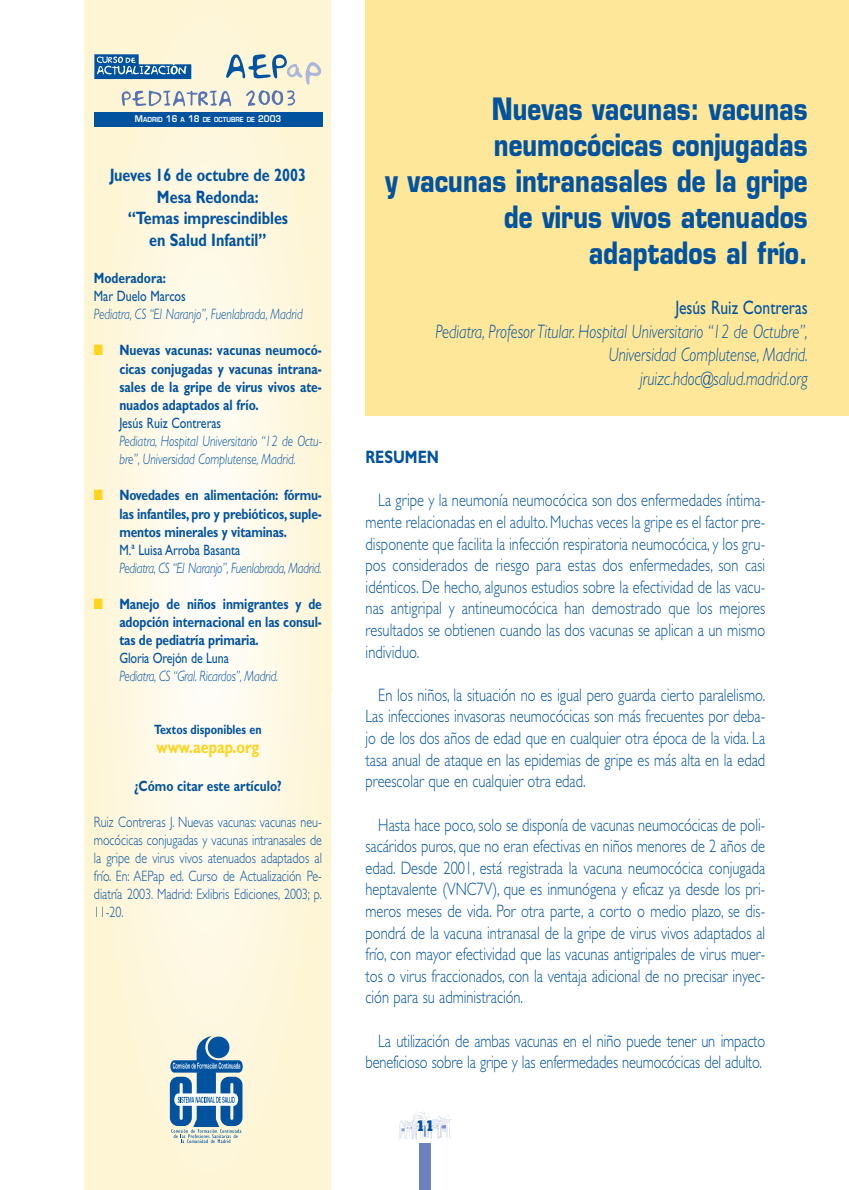
<style>
.page{position:relative;width:849px;height:1190px;background:#fff}
.page>*{position:absolute;margin:0;border:0;box-sizing:border-box;transform-origin:0 0}
.t1{font:700 30px/36px "Eurostile";color:#0153a0;text-align:right;scale:.8 1}
.t2{font:italic 300 19.5px/23.4px "Gill Sans";color:#0153a0;text-align:right;scale:.8 1}
.t3{font:19.5px "Gill Sans";color:#0153a0;scale:.8 1}
.t4{font:300 18px/21.6px "Gill Sans";color:#0153a0;text-align:justify;scale:.8 1}
.t5{font:700 18px/21.6px "Gill Sans";color:#0153a0;text-align:center;scale:.8 1}
.t6{font:700 18px "Gill Sans";color:#fed41d;scale:.8 1}
.t7{font:700 15px/18.3px "Gill Sans";letter-spacing:-.01em;color:#0153a0;text-align:justify;scale:.8 1}
.t8{font:300 15px/18px "Gill Sans";color:#0153a0;text-align:justify;scale:.8 1}
.t9{font:italic 300 15px/18px "Gill Sans";color:#0153a0;scale:.8 1}
.t10{font:15px "Gill Sans";color:#0153a0;scale:.8 1}
.t11{font:700 15px "Boton";color:#0153a0}
.t12{font:700 13.5px "Gill Sans";color:#0153a0;scale:.8 1}
.t13{font:600 6.75px "Eurostile";color:#fff;scale:.9 1}
.s1{font-size:9px}
.s2{color:#fed41d}
</style>
<div class="page">
<div style="left:366px;top:0;width:483px;height:415px;background:#ffe79a"></div>
<div style="left:420px;top:1124px;width:11px;height:65px;background:#6a82be"></div>
<div style="left:394px;top:1104px;width:62px;height:39px;background:#fff"></div>
<svg style="left:399px;top:1111px;width:52px;height:28px"></svg>
<svg style="left:85px;top:0;width:246px;height:1189px;background:#fdf7e0"></svg>
<div style="left:94px;top:112px;width:228px;height:14px;background:#0153a0"></div>
<svg style="left:94px;top:54px;width:228px;height:53px;background:#c6d0cd"></svg>
<svg style="left:170px;top:1035px;width:73px;height:108px;background:#7ea4c0"></svg>
<p class="t13" style="left:135px;top:117px;width:164px"><span class="s1">M</span>ADRID <span class="s1">16</span> A <span class="s1">18</span> DE OCTUBRE DE <span class="s1">2003</span></p>
<p class="t5" style="left:110px;top:166px;width:247px">Jueves 16 de octubre de 2003<br>Mesa Redonda:<br>“Temas imprescindibles<br>en Salud Infantil”</p>
<p class="t7" style="left:94px;top:271px;width:92px">Moderadora:</p>
<p class="t10" style="left:94px;top:291px;width:117px">Mar Duelo Marcos</p>
<p class="t9" style="left:94px;top:307px;width:263px">Pediatra, CS “El Naranjo”, Fuenlabrada, Madrid</p>
<p class="t7" style="left:119px;top:343px;width:255px;text-indent:-26px"><span class="s2">■</span> Nuevas vacunas: vacunas neumocó&shy;cicas conjugadas y vacunas intrana&shy;sales de la gripe de virus vivos ate&shy;nuados adaptados al frío.</p>
<p class="t10" style="left:119px;top:418px;width:129px">Jesús Ruiz Contreras</p>
<p class="t9" style="left:119px;top:433px;width:255px">Pediatra, Hospital Universitario “12 de Octu&shy;bre”, Universidad Complutense, Madrid.</p>
<p class="t7" style="left:119px;top:487px;width:255px;text-indent:-26px"><span class="s2">■</span> Novedades en alimentación: fórmu&shy;las infantiles, pro y prebióticos, suple&shy;mentos minerales y vitaminas.</p>
<p class="t10" style="left:119px;top:544px;width:153px">M.ª Luisa Arroba Basanta</p>
<p class="t9" style="left:119px;top:560px;width:254px">Pediatra, CS “El Naranjo”, Fuenlabrada, Madrid.</p>
<p class="t7" style="left:119px;top:596px;width:255px;text-indent:-26px"><span class="s2">■</span> Manejo de niños inmigrantes y de adopción internacional en las consul&shy;tas de pediatría primaria.</p>
<p class="t10" style="left:119px;top:653px;width:138px">Gloria Orejón de Luna</p>
<p class="t9" style="left:119px;top:668px;width:200px">Pediatra, CS “Gral. Ricardos”, Madrid.</p>
<p class="t12" style="left:154px;top:725px;width:136px">Textos disponibles en</p>
<p class="t6" style="left:156px;top:741px;width:130px">www.aepap.org</p>
<p class="t7" style="left:134px;top:778px;width:186px">¿Cómo citar este artículo?</p>
<p class="t8" style="left:94px;top:814px;width:287px">Ruiz Contreras J. Nuevas vacunas: vacunas neu&shy;mocócicas conjugadas y vacunas intranasales de la gripe de virus vivos atenuados adaptados al frío. En: AEPap ed. Curso de Actualización Pe&shy;diatría 2003. Madrid: Exlibris Ediciones, 2003; p.<br>11-20.</p>
<h1 class="t1" style="left:385px;top:94px;width:530px">Nuevas vacunas: vacunas neumocócicas conjugadas<br>y vacunas intranasales de la gripe de virus vivos atenuados adaptados al frío.</h1>
<p class="t3" style="left:675px;top:301px;width:167px">Jesús Ruiz Contreras</p>
<p class="t2" style="left:435px;top:322px;width:467px">Pediatra, Profesor Titular. Hospital Universitario “12 de Octubre”,<br>Universidad Complutense, Madrid.<br>jruizc.hdoc@salud.madrid.org</p>
<p class="t5" style="left:366px;top:448px;width:93px">RESUMEN</p>
<p class="t4" style="left:366px;top:491px;width:501px;text-indent:13px">La gripe y la neumonía neumocócica son dos enfermedades íntima&shy;mente relacionadas en el adulto. Muchas veces la gripe es el factor pre&shy;disponente que facilita la infección respiratoria neumocócica, y los gru&shy;pos considerados de riesgo para estas dos enfermedades, son casi idénticos. De hecho, algunos estudios sobre la efectividad de las vacu&shy;nas antigripal y antineumocócica han demostrado que los mejores resultados se obtienen cuando las dos vacunas se aplican a un mismo individuo.</p>
<p class="t4" style="left:366px;top:686px;width:501px;text-indent:13px">En los niños, la situación no es igual pero guarda cierto paralelismo.<br>Las infecciones invasoras neumocócicas son más frecuentes por deba&shy;jo de los dos años de edad que en cualquier otra época de la vida. La tasa anual de ataque en las epidemias de gripe es más alta en la edad preescolar que en cualquier otra edad.</p>
<p class="t4" style="left:366px;top:815px;width:501px;text-indent:13px">Hasta hace poco, solo se disponía de vacunas neumocócicas de poli&shy;sacáridos puros, que no eran efectivas en niños menores de 2 años de edad. Desde 2001, está registrada la vacuna neumocócica conjugada heptavalente (VNC7V), que es inmunógena y eficaz ya desde los pri&shy;meros meses de vida. Por otra parte, a corto o medio plazo, se dis&shy;pondrá de la vacuna intranasal de la gripe de virus vivos adaptados al frío, con mayor efectividad que las vacunas antigripales de virus muer&shy;tos o virus fraccionados, con la ventaja adicional de no precisar inyec&shy;ción para su administración.</p>
<p class="t4" style="left:366px;top:1031px;width:501px;text-align:right">La utilización de ambas vacunas en el niño puede tener un impacto beneficioso sobre la gripe y las enfermedades neumocócicas del adulto.</p>
<p class="t11" style="left:416px;top:1120px;width:20px">11</p>
</div>
